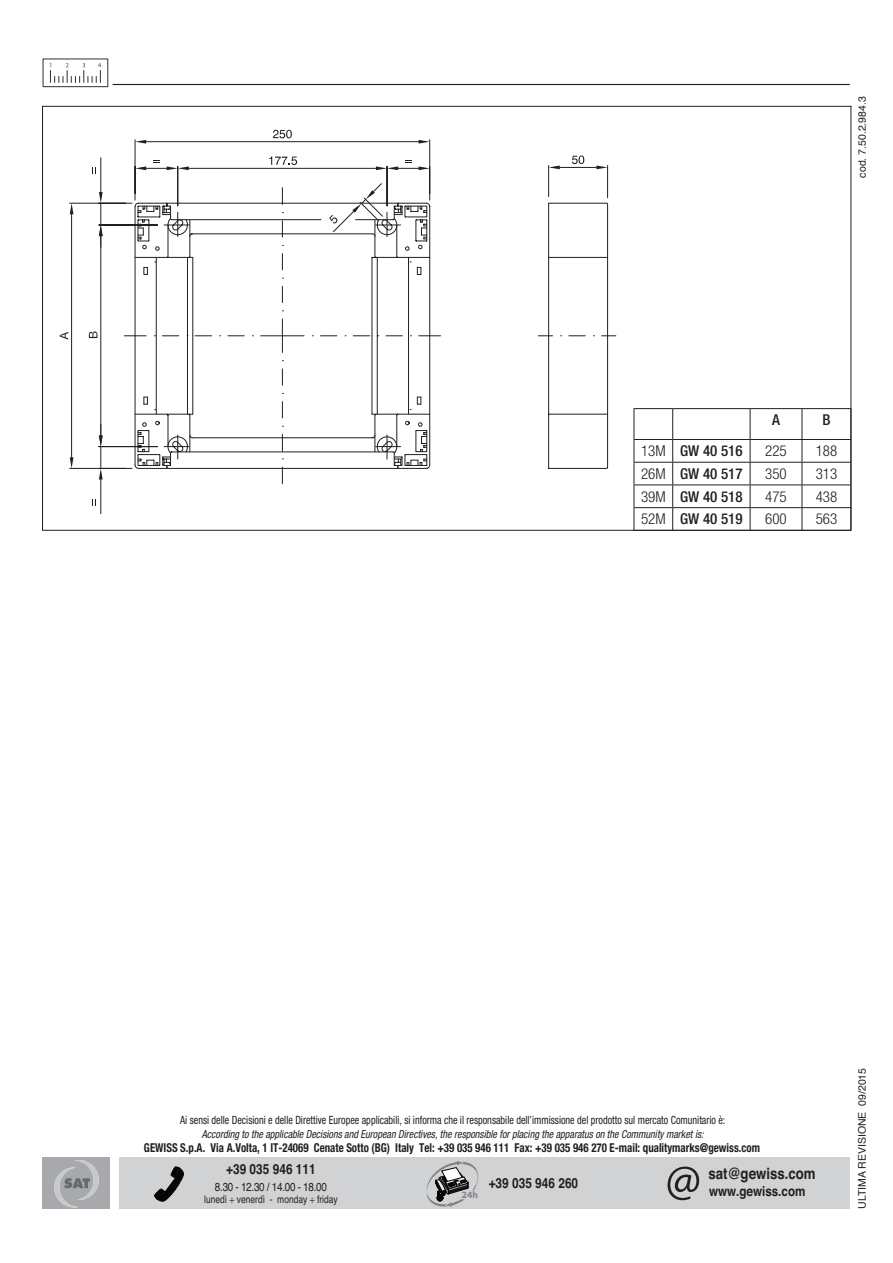
<style>
.page{position:relative;width:893px;height:1263px;background:#fff}
.page>*{position:absolute;margin:0;border:0;box-sizing:border-box;transform-origin:0 0}
.t1{font:700 15.6px "Helvetica";color:#231f20;scale:.85 1}
.t2{font:300 condensed 15px "Helvetica Neue LT Pro";color:#231f20}
.t3{font:500 condensed 15px "Helvetica Neue LT Pro";color:#231f20}
.t4{font:700 13.95px "Helvetica";color:#231f20;scale:.85 1}
.t5{font:700 13.65px "Helvetica";color:#231f20;scale:.85 1}
.t6{font:700 condensed 12.3px "Helvetica Neue LT Pro";color:#231f20;scale:.89 1}
.t7{font:11.7px "Helvetica";letter-spacing:-.03em;color:#231f20;scale:.85 1}
.t8{font:condensed 11.4px "Helvetica Neue LT Pro";color:#231f20;scale:.89 1}
.t9{font:italic condensed 10.95px "Helvetica Neue LT Pro";color:#231f20;scale:.92 1}
.t10{font:10.65px "Helvetica";color:#231f20;scale:.8 1}
.t11{font:10.5px "Helvetica";color:#231f20}
.t12{font:700 9.6px "Myriad Pro";color:#808285}
</style>
<div class="page">
<hr style="left:113px;top:84px;width:737px;height:1px;background:#231f20">
<svg style="left:50px;top:63px;width:51px;height:19px"></svg>
<div style="left:43px;top:58px;width:65px;height:29px;border:1px solid #333b3f"></div>
<div style="left:119px;top:1157px;width:731px;height:52px;background:#d1d2d4"></div>
<div style="left:43px;top:1157px;width:67px;height:52px;background:#a8a9ad"></div>
<svg style="left:154px;top:1166px;width:30px;height:36px"></svg>
<svg style="left:427px;top:1161px;width:51px;height:46px"></svg>
<svg style="left:667px;top:1166px;width:32px;height:34px"></svg>
<svg style="left:54px;top:1160px;width:45px;height:47px"></svg>
<svg style="left:69px;top:139px;width:539px;height:375px"></svg>
<hr style="left:187px;top:336px;width:1px;height:78px;background:#231f20">
<hr style="left:156px;top:336px;width:1px;height:78px;background:#231f20">
<svg style="left:320px;top:336px;width:17px;height:1px"></svg>
<hr style="left:282px;top:233px;width:91px;height:1px;background:#231f20">
<hr style="left:282px;top:203px;width:115px;height:1px;background:#231f20">
<hr style="left:282px;top:468px;width:115px;height:1px;background:#231f20">
<hr style="left:282px;top:451px;width:111px;height:1px;background:#231f20">
<hr style="left:192px;top:336px;width:1px;height:78px;background:#231f20">
<svg style="left:134px;top:360px;width:149px;height:124px"></svg>
<svg style="left:124px;top:188px;width:180px;height:164px"></svg>
<svg style="left:352px;top:190px;width:264px;height:279px"></svg>
<svg style="left:329px;top:215px;width:8px;height:8px"></svg>
<hr style="left:282px;top:219px;width:39px;height:1px;background:#231f20">
<hr style="left:189px;top:168px;width:187px;height:1px;background:#231f20">
<svg style="left:269px;top:156px;width:28px;height:9px"></svg>
<svg style="left:135px;top:160px;width:54px;height:10px"></svg>
<svg style="left:376px;top:160px;width:54px;height:10px"></svg>
<hr style="left:146px;top:141px;width:273px;height:1px;background:#231f20">
<svg style="left:135px;top:140px;width:11px;height:4px"></svg>
<svg style="left:419px;top:140px;width:11px;height:4px"></svg>
<svg style="left:273px;top:130px;width:19px;height:8px"></svg>
<hr style="left:101px;top:236px;width:1px;height:199px;background:#231f20">
<svg style="left:89px;top:331px;width:8px;height:7px"></svg>
<svg style="left:99px;top:192px;width:4px;height:44px"></svg>
<svg style="left:93px;top:167px;width:3px;height:7px"></svg>
<svg style="left:99px;top:435px;width:4px;height:44px"></svg>
<svg style="left:93px;top:499px;width:3px;height:7px"></svg>
<hr style="left:71px;top:214px;width:1px;height:243px;background:#231f20">
<svg style="left:70px;top:203px;width:3px;height:11px"></svg>
<svg style="left:70px;top:457px;width:3px;height:11px"></svg>
<svg style="left:60px;top:332px;width:8px;height:8px"></svg>
<hr style="left:560px;top:167px;width:36px;height:1px;background:#231f20">
<svg style="left:596px;top:166px;width:12px;height:3px"></svg>
<svg style="left:549px;top:166px;width:11px;height:3px"></svg>
<svg style="left:572px;top:155px;width:12px;height:9px"></svg>
<hr style="left:634px;top:408px;width:39px;height:1px;background:#231f20">
<hr style="left:634px;top:409px;width:1px;height:30px;background:#231f20">
<hr style="left:673px;top:408px;width:77px;height:1px;background:#231f20">
<hr style="left:672px;top:409px;width:1px;height:30px;background:#231f20">
<hr style="left:750px;top:408px;width:52px;height:1px;background:#231f20">
<hr style="left:750px;top:409px;width:1px;height:30px;background:#231f20">
<hr style="left:802px;top:408px;width:49px;height:1px;background:#231f20">
<hr style="left:802px;top:409px;width:1px;height:30px;background:#231f20">
<hr style="left:850px;top:409px;width:1px;height:30px;background:#231f20">
<hr style="left:634px;top:439px;width:39px;height:1px;background:#231f20">
<hr style="left:673px;top:439px;width:77px;height:1px;background:#231f20">
<hr style="left:750px;top:439px;width:52px;height:1px;background:#231f20">
<hr style="left:802px;top:439px;width:49px;height:1px;background:#231f20">
<hr style="left:634px;top:462px;width:39px;height:1px;background:#231f20">
<hr style="left:673px;top:462px;width:77px;height:1px;background:#231f20">
<hr style="left:750px;top:462px;width:52px;height:1px;background:#231f20">
<hr style="left:802px;top:462px;width:49px;height:1px;background:#231f20">
<hr style="left:634px;top:484px;width:39px;height:1px;background:#231f20">
<hr style="left:673px;top:484px;width:77px;height:1px;background:#231f20">
<hr style="left:750px;top:484px;width:52px;height:1px;background:#231f20">
<hr style="left:802px;top:484px;width:49px;height:1px;background:#231f20">
<hr style="left:634px;top:507px;width:39px;height:1px;background:#231f20">
<svg style="left:634px;top:440px;width:1px;height:90px"></svg>
<hr style="left:673px;top:507px;width:77px;height:1px;background:#231f20">
<svg style="left:672px;top:440px;width:1px;height:90px"></svg>
<hr style="left:750px;top:507px;width:52px;height:1px;background:#231f20">
<svg style="left:750px;top:440px;width:1px;height:90px"></svg>
<hr style="left:802px;top:507px;width:49px;height:1px;background:#231f20">
<svg style="left:802px;top:440px;width:1px;height:90px"></svg>
<svg style="left:850px;top:440px;width:1px;height:90px"></svg>
<hr style="left:634px;top:530px;width:39px;height:1px;background:#231f20">
<hr style="left:673px;top:530px;width:77px;height:1px;background:#231f20">
<hr style="left:750px;top:530px;width:52px;height:1px;background:#231f20">
<hr style="left:802px;top:530px;width:49px;height:1px;background:#231f20">
<p class="t11" style="left:854px;top:177px;width:83px;rotate:-90deg">cod. 7.50.2.984.3</p>
<p class="t3" style="left:772px;top:411px;width:9px">A</p>
<p class="t3" style="left:822px;top:411px;width:10px">B</p>
<p class="t2" style="left:641px;top:442px;width:26px">13M</p>
<p class="t3" style="left:680px;top:442px;width:64px">GW 40 516</p>
<p class="t2" style="left:765px;top:442px;width:23px">225</p>
<p class="t2" style="left:816px;top:442px;width:23px">188</p>
<p class="t2" style="left:641px;top:465px;width:26px">26M</p>
<p class="t3" style="left:680px;top:465px;width:64px">GW 40 517</p>
<p class="t2" style="left:765px;top:465px;width:23px">350</p>
<p class="t2" style="left:816px;top:465px;width:23px">313</p>
<p class="t2" style="left:641px;top:488px;width:26px">39M</p>
<p class="t3" style="left:680px;top:487px;width:64px">GW 40 518</p>
<p class="t2" style="left:765px;top:488px;width:23px">475</p>
<p class="t2" style="left:816px;top:488px;width:23px">438</p>
<p class="t2" style="left:641px;top:510px;width:26px">52M</p>
<p class="t3" style="left:680px;top:510px;width:64px">GW 40 519</p>
<p class="t2" style="left:765px;top:510px;width:23px">600</p>
<p class="t2" style="left:816px;top:510px;width:23px">563</p>
<p class="t8" style="left:180px;top:1113px;width:614px">Ai sensi delle Decisioni e delle Direttive Europee applicabili, si informa che il responsabile dell’immissione del prodotto sul mercato Comunitario è:</p>
<p class="t9" style="left:202px;top:1128px;width:547px">According to the applicable Decisions and European Directives, the responsible for placing the apparatus on the Community market is:</p>
<p class="t6" style="left:144px;top:1141px;width:694px">GEWISS S.p.A. Via A.Volta, 1 IT-24069 Cenate Sotto (BG) Italy Tel: +39 035 946 111 Fax: +39 035 946 270 E-mail: qualitymarks@gewiss.com</p>
<p class="t4" style="left:226px;top:1158px;width:107px">+39 035 946 111</p>
<p class="t7" style="left:215px;top:1178px;width:133px">8.30 - 12.30 / 14.00 - 18.00</p>
<p class="t10" style="left:204px;top:1191px;width:168px">lunedì ÷ venerdì - monday ÷ friday</p>
<p class="t1" style="left:709px;top:1160px;width:127px">sat@gewiss.com</p>
<p class="t4" style="left:489px;top:1171px;width:107px">+39 035 946 260</p>
<p class="t12" style="left:462px;top:1189px;width:18px">24h</p>
<p class="t5" style="left:709px;top:1180px;width:115px">www.gewiss.com</p>
<p class="t11" style="left:854px;top:1209px;width:143px;rotate:-90deg">ULTIMA REVISIONE 09/2015</p>
</div>
